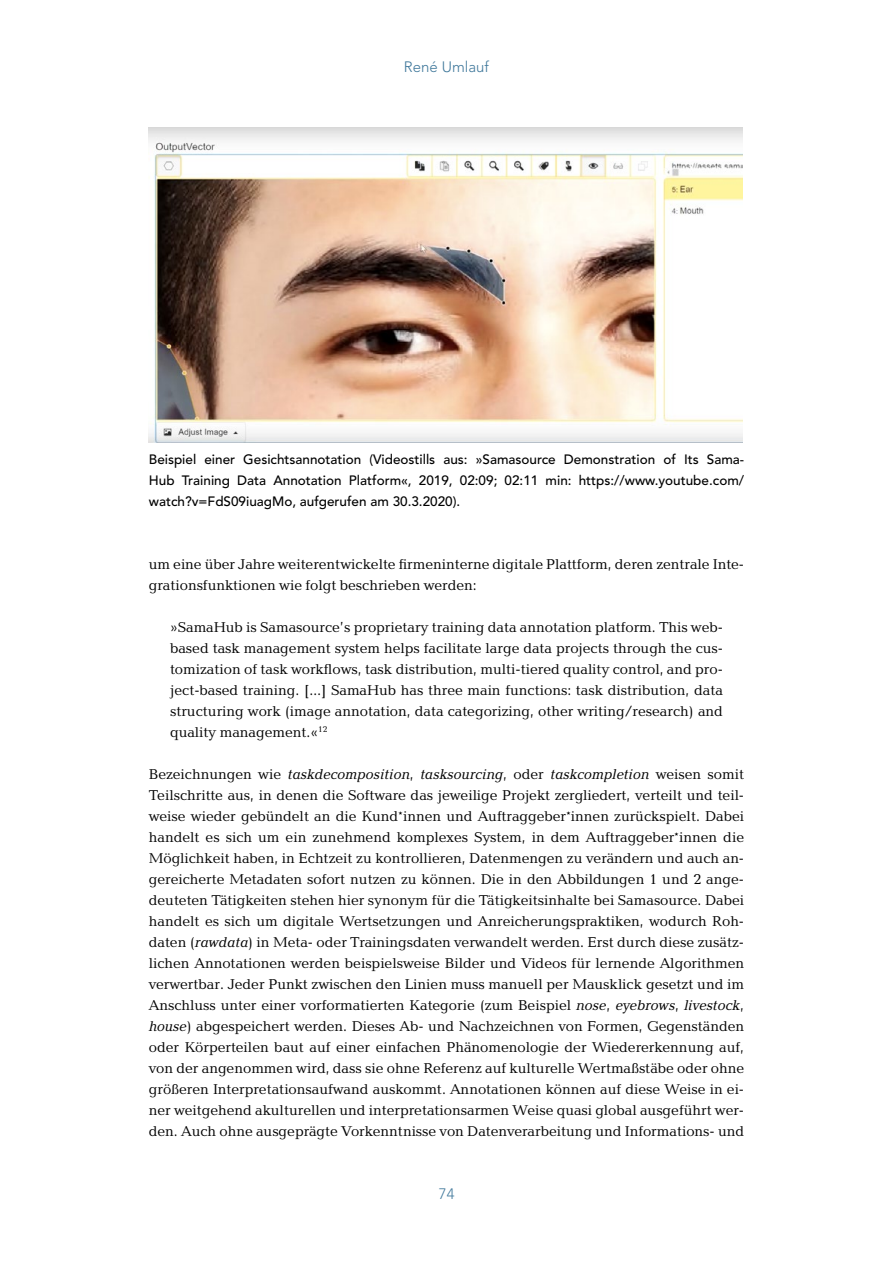
<style>
.page{position:relative;width:893px;height:1263px;background:#fff}
.page>*{position:absolute;margin:0;border:0;box-sizing:border-box;transform-origin:0 0}
.t1{font:300 15px "Avenir LT";color:#40789b}
._1__Absatz{font:14.7px/21px "Baltica";color:#000;text-align:justify}
.Zitat{font:14.7px/21px "Baltica";color:#000;text-align:justify}
.Fließtext_serif_Balt{font:14.7px/21px "Baltica";color:#000}
.BÜ{font:500 13.5px/21px "Avenir LT";color:#000;text-align:justify}
.s1{font-style:italic}
</style>
<div class="page">
<img style="left:149px;top:128px;width:593px;height:314px">
<p class="t1" style="left:404px;top:58px;width:87px">René Umlauf</p>
<p class="BÜ" style="left:149px;top:449px;width:597px">Beispiel einer Gesichtsannotation (Videostills aus: »Samasource Demonstration of Its Sama-Hub Training Data Annotation Platform«, 2019, 02:09; 02:11 min: https://www.youtube.com/ watch?v=FdS09iuagMo, aufgerufen am 30.3.2020).</p>
<p class="Fließtext_serif_Balt" style="left:149px;top:554px;width:597px">um eine über Jahre weiterentwickelte firmeninterne digitale Plattform, deren zentrale Inte&shy;grationsfunktionen wie folgt beschrieben werden:</p>
<p class="Zitat" style="left:170px;top:617px;width:554px">»SamaHub is Samasource’s proprietary training data annotation platform. This web&shy;based task management system helps facilitate large data projects through the cus&shy;tomization of task workflows, task distribution, multi-tiered quality control, and pro&shy;ject-based training. […] SamaHub has three main functions: task distribution, data structuring work (image annotation, data categorizing, other writing/research) and quality management.«<sup>12</sup></p>
<p class="_1__Absatz" style="left:149px;top:764px;width:597px">Bezeichnungen wie <span class="s1">taskdecomposition</span>, <span class="s1">tasksourcing</span>, oder <span class="s1">taskcompletion</span> weisen somit Teilschritte aus, in denen die Software das jeweilige Projekt zergliedert, verteilt und teil&shy;weise wieder gebündelt an die Kund*innen und Auftraggeber*innen zurückspielt. Dabei handelt es sich um ein zunehmend komplexes System, in dem Auftraggeber*innen die Möglichkeit haben, in Echtzeit zu kontrollieren, Datenmengen zu verändern und auch an&shy;gereicherte Metadaten sofort nutzen zu können. Die in den Abbildungen 1 und 2 ange&shy;deuteten Tätigkeiten stehen hier synonym für die Tätigkeitsinhalte bei Samasource. Dabei handelt es sich um digitale Wertsetzungen und Anreicherungspraktiken, wodurch Roh&shy;daten (<span class="s1">rawdata</span>) in Meta- oder Trainingsdaten verwandelt werden. Erst durch diese zusätz&shy;lichen Annotationen werden beispielsweise Bilder und Videos für lernende Algorithmen verwertbar. Jeder Punkt zwischen den Linien muss manuell per Mausklick gesetzt und im Anschluss unter einer vorformatierten Kategorie (zum Beispiel <span class="s1">nose</span>, <span class="s1">eyebrows</span>, <span class="s1">livestock</span>, <span class="s1">house</span>) abgespeichert werden. Dieses Ab- und Nachzeichnen von Formen, Gegenständen oder Körperteilen baut auf einer einfachen Phänomenologie der Wiedererkennung auf, von der angenommen wird, dass sie ohne Referenz auf kulturelle Wertmaßstäbe oder ohne größeren Interpretationsaufwand auskommt. Annotationen können auf diese Weise in ei&shy;ner weitgehend akulturellen und interpretationsarmen Weise quasi global ausgeführt wer&shy;den. Auch ohne ausgeprägte Vorkenntnisse von Datenverarbeitung und Informations- und</p>
<p class="t1" style="left:439px;top:1185px;width:17px">74</p>
</div>
